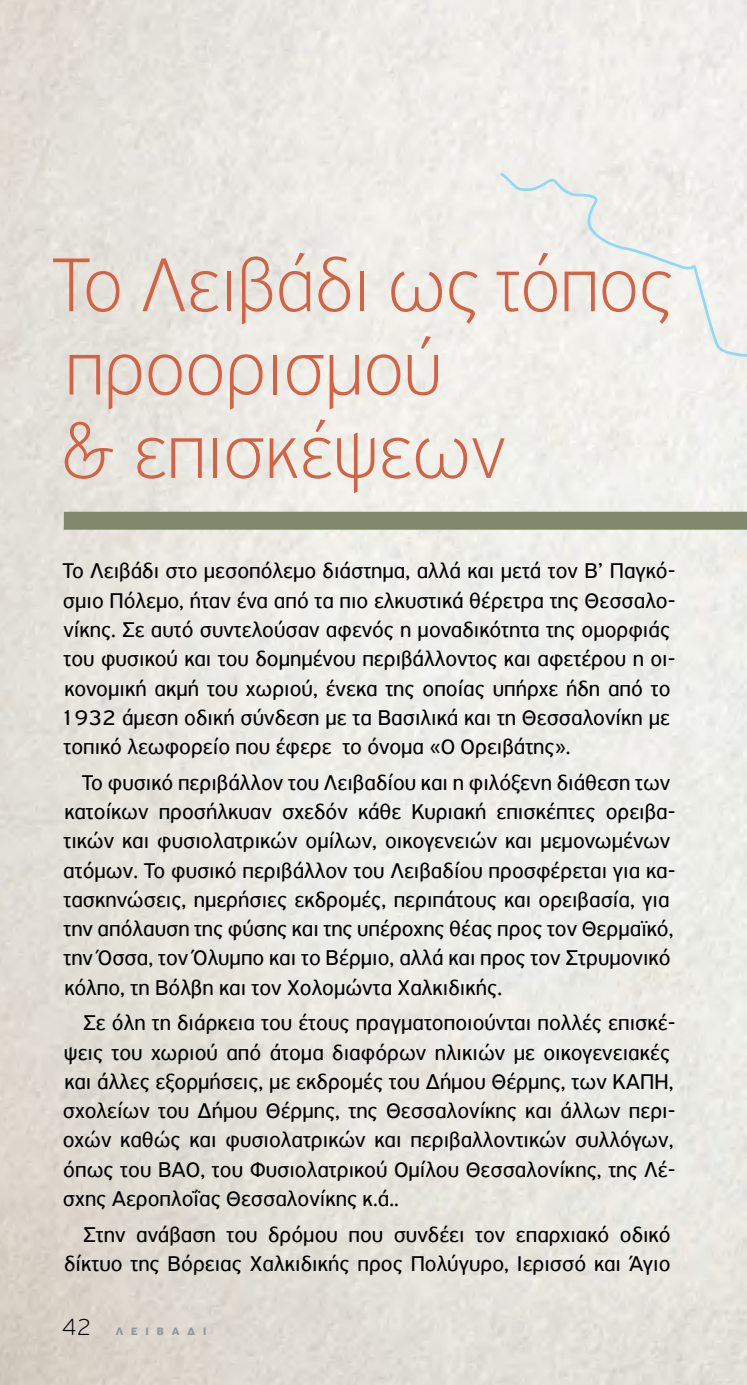
<style>
.page{position:relative;width:747px;height:1385px;background:#fff}
.page>*{position:absolute;margin:0;border:0;box-sizing:border-box;transform-origin:0 0}
.t1{font:100 81px/83.2px "PF Highway Sans Pro";color:#d46243}
.t2{font:22.5px/29.2px "PF Highway Sans Pro";color:#000}
.t3{font:700 11.25px "PF Highway Sans Pro";letter-spacing:.7em;color:#939598}
.s1{font-weight:100;font-size:24.75px;color:#000}
</style>
<div class="page">
<div style="left:64px;top:511px;width:682px;height:18px;background:#81896c"></div>
<div style="left:497px;top:170px;width:249px;height:341px;background:#f1f0eb"></div>
<h1 class="t1" style="left:52px;top:242px;width:621px">Το Λειβάδι ως τόπος προορισμού<br>&amp; επισκέψεων</h1>
<p class="t2" style="left:60px;top:556px;width:616px">Το Λειβάδι στο μεσοπόλεμο διάστημα, αλλά και μετά τον Β’ Παγκό&shy;σμιο Πόλεμο, ήταν ένα από τα πιο ελκυστικά θέρετρα της Θεσσαλο&shy;νίκης. Σε αυτό συντελούσαν αφενός η μοναδικότητα της ομορφιάς του φυσικού και του δομημένου περιβάλλοντος και αφετέρου η οι&shy;κονομική ακμή του χωριού, ένεκα της οποίας υπήρχε ήδη από το 1932 άμεση οδική σύνδεση με τα Βασιλικά και τη Θεσσαλονίκη με τοπικό λεωφορείο που έφερε το όνομα «Ο Ορειβάτης».</p>
<p class="t2" style="left:63px;top:767px;width:613px;text-indent:18px">Το φυσικό περιβάλλον του Λειβαδίου και η φιλόξενη διάθεση των κατοίκων προσήλκυαν σχεδόν κάθε Κυριακή επισκέπτες ορειβα&shy;τικών και φυσιολατρικών ομίλων, οικογενειών και μεμονωμένων ατόμων. Το φυσικό περιβάλλον του Λειβαδίου προσφέρεται για κα&shy;τασκηνώσεις, ημερήσιες εκδρομές, περιπάτους και ορειβασία, για την απόλαυση της φύσης και της υπέροχης θέας προς τον Θερμαϊκό, την Όσσα, τον Όλυμπο και το Βέρμιο, αλλά και προς τον Στρυμονικό κόλπο, τη Βόλβη και τον Χολομώντα Χαλκιδικής.</p>
<p class="t2" style="left:63px;top:1007px;width:614px;text-indent:20px">Σε όλη τη διάρκεια του έτους πραγματοποιούνται πολλές επισκέ&shy;ψεις του χωριού από άτομα διαφόρων ηλικιών με οικογενειακές και άλλες εξορμήσεις, με εκδρομές του Δήμου Θέρμης, των ΚΑΠΗ, σχολείων του Δήμου Θέρμης, της Θεσσαλονίκης και άλλων περι&shy;οχών καθώς και φυσιολατρικών και περιβαλλοντικών συλλόγων, όπως του ΒΑΟ, του Φυσιολατρικού Ομίλου Θεσσαλονίκης, της Λέ&shy;σχης Αεροπλοΐας Θεσσαλονίκης κ.ά..</p>
<p class="t2" style="left:64px;top:1219px;width:607px;text-align:right">Στην ανάβαση του δρόμου που συνδέει τον επαρχιακό οδικό δίκτυο της Βόρειας Χαλκιδικής προς Πολύγυρο, Ιερισσό και Άγιο</p>
<p class="t3" style="left:62px;top:1323px;width:146px"><span class="s1">42</span> ΛΕΙΒΆΔΙ</p>
</div>
